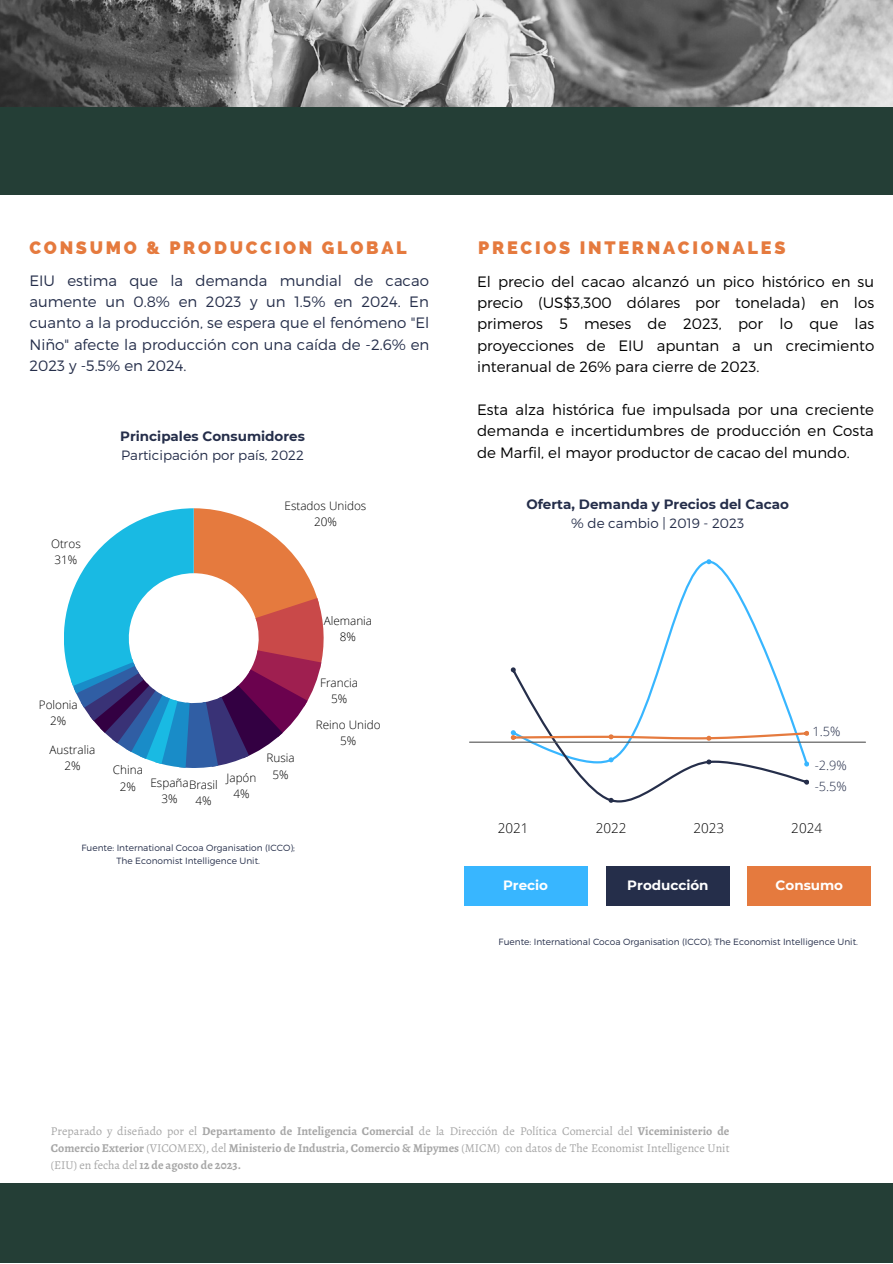
<style>
.page{position:relative;width:893px;height:1264px;background:#fff}
.page>*{position:absolute;margin:0;border:0;box-sizing:border-box;transform-origin:0 0}
.t1{font:800 18px "Raleway";letter-spacing:.15em;color:#e57a3e}
.t2{font:300 15px/21.3px "Montserrat";color:#000;text-align:justify}
.t3{font:300 15px/21.3px "Montserrat";color:#252e4a;text-align:justify}
.t4{font:700 13.5px "Montserrat";color:#252e4a}
.t5{font:300 13.5px "Montserrat";color:#252e4a}
.t6{font:700 13.5px "Montserrat";color:#fff}
.t7{font:300 13.5px "Open Sans";color:#000}
.t8{font:300 12.75px "Open Sans";color:#252e4a}
.t9{font:12px/17px "Alegreya";color:#a6a6a6;text-align:justify}
.t10{font:300 11.7px "Open Sans";color:#000}
.t11{font:300 9px/12.8px "Montserrat";color:#252e4a;text-align:center}
.s1{font-weight:700}
</style>
<div class="page">
<div style="left:0;top:1182px;width:892px;height:80px;background:#243e36"></div>
<svg style="left:510px;top:559px;width:299px;height:243px"></svg>
<svg style="left:64px;top:508px;width:259px;height:260px"></svg>
<hr style="left:469px;top:741px;width:396px;height:1px;background:#545454">
<div style="left:606px;top:866px;width:123px;height:40px;background:#252e4a"></div>
<div style="left:747px;top:866px;width:123px;height:40px;background:#e57a3e"></div>
<div style="left:464px;top:866px;width:123px;height:40px;background:#38b6ff"></div>
<img style="left:0;top:0;width:892px;height:107px">
<div style="left:0;top:107px;width:892px;height:88px;background:#243e36"></div>
<p class="t1" style="left:29px;top:237px;width:379px">CONSUMO &amp; PRODUCCION GLOBAL</p>
<p class="t3" style="left:29px;top:269px;width:401px">EIU estima que la demanda mundial de cacao aumente un 0.8% en 2023 y un 1.5% en 2024. En cuanto a la producción, se espera que el fenómeno "El Niño" afecte la producción con una caída de -2.6% en 2023 y -5.5% en 2024.</p>
<p class="t4" style="left:120px;top:428px;width:186px">Principales Consumidores</p>
<p class="t5" style="left:121px;top:446px;width:184px">Participación por país, 2022</p>
<p class="t10" style="left:51px;top:535px;width:31px">Otros</p>
<p class="t10" style="left:54px;top:551px;width:24px">31%</p>
<p class="t10" style="left:284px;top:497px;width:83px">Estados Unidos</p>
<p class="t10" style="left:314px;top:513px;width:24px">20%</p>
<p class="t10" style="left:39px;top:696px;width:41px">Polonia</p>
<p class="t10" style="left:50px;top:712px;width:18px">2%</p>
<p class="t10" style="left:50px;top:741px;width:47px">Australia</p>
<p class="t10" style="left:64px;top:757px;width:18px">2%</p>
<p class="t10" style="left:113px;top:762px;width:31px">China</p>
<p class="t10" style="left:120px;top:778px;width:18px">2%</p>
<p class="t10" style="left:150px;top:774px;width:40px">España</p>
<p class="t10" style="left:161px;top:791px;width:18px">3%</p>
<p class="t10" style="left:189px;top:776px;width:30px">Brasil</p>
<p class="t10" style="left:195px;top:792px;width:18px">4%</p>
<p class="t10" style="left:266px;top:750px;width:30px">Rusia</p>
<p class="t10" style="left:226px;top:769px;width:31px">Japón</p>
<p class="t10" style="left:272px;top:766px;width:18px">5%</p>
<p class="t10" style="left:233px;top:785px;width:18px">4%</p>
<p class="t10" style="left:324px;top:612px;width:50px">Alemania</p>
<p class="t10" style="left:340px;top:628px;width:18px">8%</p>
<p class="t10" style="left:320px;top:674px;width:39px">Francia</p>
<p class="t10" style="left:331px;top:690px;width:18px">5%</p>
<p class="t10" style="left:316px;top:716px;width:66px">Reino Unido</p>
<p class="t10" style="left:340px;top:733px;width:18px">5%</p>
<p class="t11" style="left:82px;top:841px;width:215px">Fuente: International Cocoa Organisation (ICCO);<br>The Economist Intelligence Unit.</p>
<p class="t1" style="left:478px;top:237px;width:309px">PRECIOS INTERNACIONALES</p>
<p class="t2" style="left:477px;top:270px;width:399px">El precio del cacao alcanzó un pico histórico en su precio (US$3,300 dólares por tonelada) en los primeros 5 meses de 2023, por lo que las proyecciones de EIU apuntan a un crecimiento interanual de 26% para cierre de 2023.</p>
<p class="t2" style="left:477px;top:398px;width:398px">Esta alza histórica fue impulsada por una creciente demanda e incertidumbres de producción en Costa de Marfil, el mayor productor de cacao del mundo.</p>
<p class="t4" style="left:526px;top:495px;width:264px">Oferta, Demanda y Precios del Cacao</p>
<p class="t5" style="left:571px;top:514px;width:174px">% de cambio | 2019 - 2023</p>
<p class="t8" style="left:812px;top:722px;width:29px">1.5%</p>
<p class="t8" style="left:814px;top:756px;width:34px">-2.9%</p>
<p class="t8" style="left:814px;top:776px;width:34px">-5.5%</p>
<p class="t7" style="left:498px;top:819px;width:32px">2021</p>
<p class="t7" style="left:595px;top:819px;width:32px">2022</p>
<p class="t7" style="left:693px;top:819px;width:32px">2023</p>
<p class="t7" style="left:791px;top:819px;width:32px">2024</p>
<p class="t6" style="left:503px;top:877px;width:47px">Precio</p>
<p class="t6" style="left:627px;top:877px;width:83px">Producción</p>
<p class="t6" style="left:775px;top:877px;width:69px">Consumo</p>
<p class="t11" style="left:498px;top:934px;width:361px">Fuente: International Cocoa Organisation (ICCO); The Economist Intelligence Unit.</p>
<p class="t9" style="left:51px;top:1122px;width:680px">Preparado y diseñado por el <span class="s1">Departamento de Inteligencia Comercial</span> de la Dirección de Política Comercial del <span class="s1">Viceministerio de Comercio Exterior</span> (VICOMEX), del <span class="s1">Ministerio de Industria, Comercio &amp; Mipymes</span> (MICM) con datos de The Economist Intelligence Unit (EIU) en fecha del <span class="s1">12 de agosto de 2023.</span></p>
</div>
